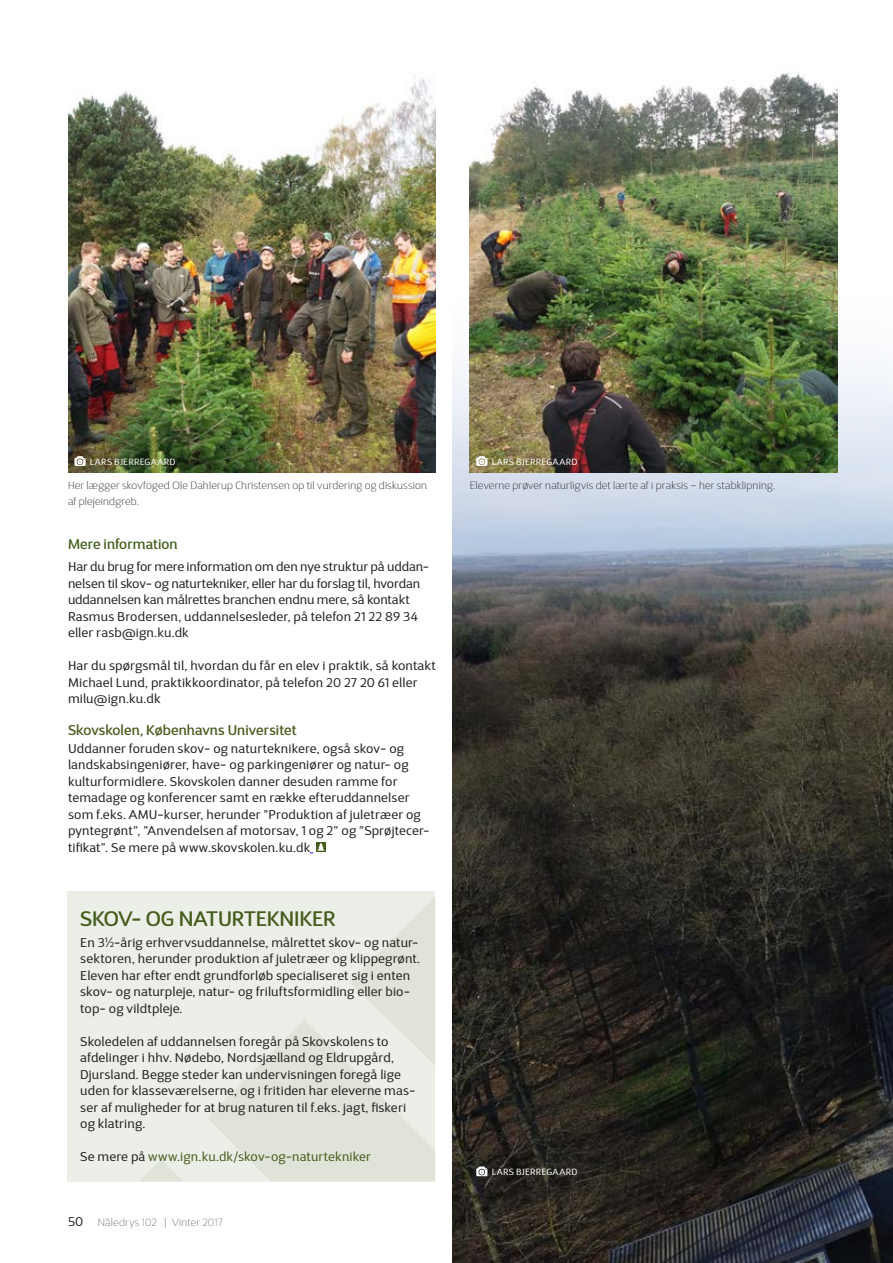
<style>
.page{position:relative;width:893px;height:1263px;background:#fff}
.page>*{position:absolute;margin:0;border:0;box-sizing:border-box;transform-origin:0 0}
.t1{font:500 21px "D Sari";letter-spacing:-.005em;color:#445d1b}
.t2{font:500 14.25px "D Sari";letter-spacing:.005em;color:#445d1b}
.t3{font:12.75px/16.5px "D Sari";letter-spacing:.015em;color:#231f20}
.t4{font:12.75px "D Sari";letter-spacing:.015em;color:#445d1b}
.t5{font:100 10.5px/16.5px "D Sari";letter-spacing:.02em;color:#231f20}
.t6{font:100 10.5px "D Sari";letter-spacing:.02em;color:#6c6d70}
.t7{font:9px "D Sari";letter-spacing:.035em;color:#fff}
.s1{color:#231f20}
.s2{font-weight:400;font-size:12.75px;color:#231f20}
</style>
<div class="page">
<img style="left:453px;top:299px;width:440px;height:964px">
<img style="left:68px;top:75px;width:368px;height:397px">
<img style="left:470px;top:73px;width:368px;height:399px">
<svg style="left:74px;top:456px;width:12px;height:10px"></svg>
<svg style="left:476px;top:456px;width:11px;height:10px"></svg>
<svg style="left:476px;top:1166px;width:11px;height:10px"></svg>
<div style="left:68px;top:891px;width:367px;height:290px;background:#e9ece4"></div>
<svg style="left:350px;top:897px;width:85px;height:122px"></svg>
<svg style="left:140px;top:1019px;width:295px;height:162px"></svg>
<div style="left:316px;top:842px;width:10px;height:10px;background:#445d1b"></div>
<svg style="left:310px;top:843px;width:15px;height:10px"></svg>
<p class="t7" style="left:90px;top:456px;width:87px">LARS BJERREGAARD</p>
<p class="t7" style="left:492px;top:456px;width:87px">LARS BJERREGAARD</p>
<p class="t5" style="left:68px;top:477px;width:360px">Her lægger skovfoged Ole Dahlerup Christensen op til vurdering og diskussion af plejeindgreb.</p>
<p class="t5" style="left:470px;top:477px;width:307px">Eleverne prøver naturligvis det lærte af i praksis – her stabklipning.</p>
<p class="t2" style="left:68px;top:535px;width:111px">Mere information</p>
<p class="t3" style="left:68px;top:558px;width:363px">Har du brug for mere information om den nye struktur på uddan&shy;nelsen til skov- og naturtekniker, eller har du forslag til, hvordan uddannelsen kan målrettes branchen endnu mere, så kontakt Rasmus Brodersen, uddannelsesleder, på telefon 21 22 89 34 eller rasb@ign.ku.dk</p>
<p class="t3" style="left:68px;top:657px;width:369px">Har du spørgsmål til, hvordan du får en elev i praktik, så kontakt<br>Michael Lund, praktikkoordinator, på telefon 20 27 20 61 eller milu@ign.ku.dk</p>
<p class="t2" style="left:68px;top:721px;width:230px">Skovskolen, Københavns Universitet</p>
<p class="t3" style="left:68px;top:740px;width:363px">Uddanner foruden skov- og naturteknikere, også skov- og landskabsingeniører, have- og parkingeniører og natur- og kulturformidlere. Skovskolen danner desuden ramme for temadage og konferencer samt en række efteruddannelser som f.eks. AMU-kurser, herunder ”Produktion af juletræer og pyntegrønt”, ”Anvendelsen af motorsav, 1 og 2” og ”Sprøjtecer&shy;tifikat”. Se mere på www.skovskolen.ku.dk</p>
<h1 class="t1" style="left:80px;top:905px;width:257px">SKOV- OG NATURTEKNIKER</h1>
<p class="t3" style="left:80px;top:934px;width:341px">En 3½-årig erhvervsuddannelse, målrettet skov- og natur&shy;sektoren, herunder produktion af juletræer og klippegrønt.<br>Eleven har efter endt grundforløb specialiseret sig i enten skov- og naturpleje, natur- og friluftsformidling eller bio&shy;top- og vildtpleje.</p>
<p class="t3" style="left:80px;top:1033px;width:337px">Skoledelen af uddannelsen foregår på Skovskolens to afdelinger i hhv. Nødebo, Nordsjælland og Eldrupgård, Djursland. Begge steder kan undervisningen foregå lige uden for klasseværelserne, og i fritiden har eleverne mas&shy;ser af muligheder for at brug naturen til f.eks. jagt, fiskeri og klatring.</p>
<p class="t4" style="left:80px;top:1149px;width:292px"><span class="s1">Se mere på</span> www.ign.ku.dk/skov-og-naturtekniker</p>
<p class="t6" style="left:68px;top:1216px;width:156px"><span class="s2">50</span> Nåledrys 102 | Vinter 2017</p>
<p class="t7" style="left:492px;top:1166px;width:87px">LARS BJERREGAARD</p>
</div>
